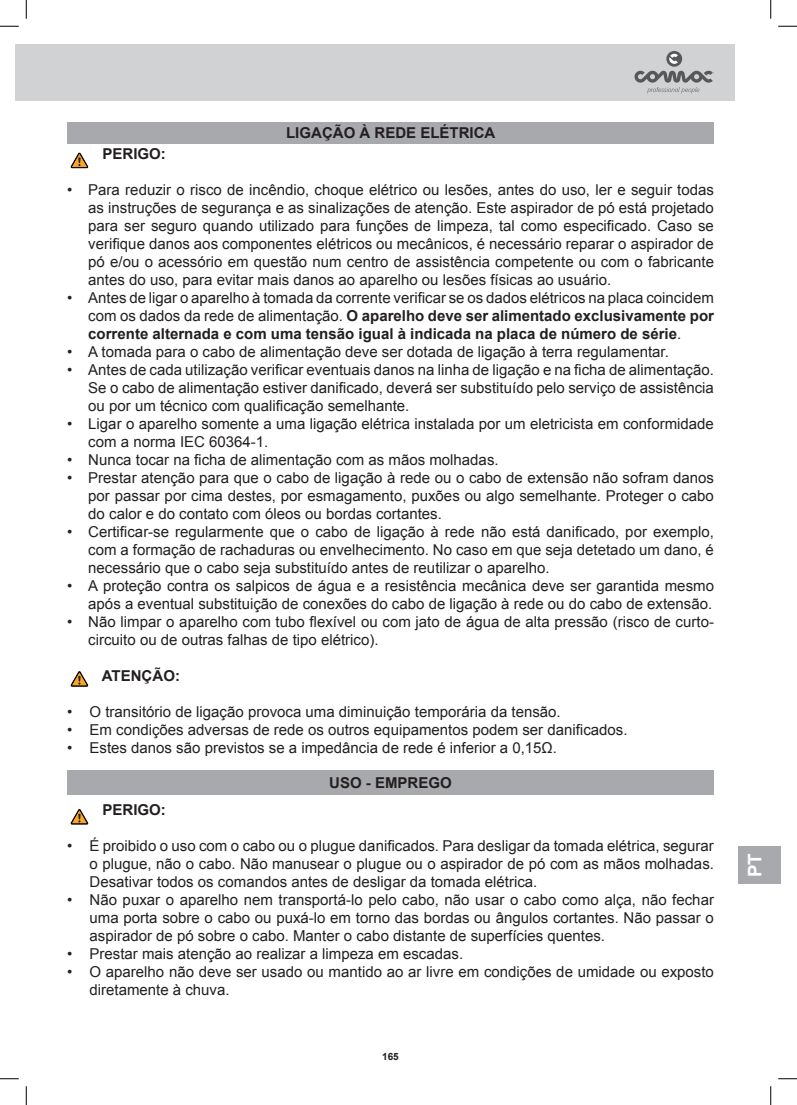
<style>
.page{position:relative;width:797px;height:1105px;background:#fff}
.page>*{position:absolute;margin:0;border:0;box-sizing:border-box;transform-origin:0 0}
.t1{font:700 18.75px "Arial";color:#fff}
.t2{font:15px/18px "Arial";color:#231f20;text-align:justify}
.t3{font:700 15px "Arial";color:#231f20}
.t4{font:700 10px "Arial";color:#231f20}
.s1{font-weight:700}
</style>
<div class="page">
<svg style="left:71px;top:152px;width:18px;height:16px"></svg>
<svg style="left:71px;top:671px;width:18px;height:16px"></svg>
<div style="left:67px;top:122px;width:647px;height:21px;background:#a8a9ad"></div>
<svg style="left:71px;top:809px;width:18px;height:16px"></svg>
<div style="left:67px;top:770px;width:647px;height:25px;background:#a8a9ad"></div>
<div style="left:738px;top:846px;width:43px;height:38px;background:#a8a9ad"></div>
<div style="left:16px;top:44px;width:10px;height:57px;background:#d1d2d4"></div>
<div style="left:27px;top:44px;width:708px;height:57px;background:#d1d2d4"></div>
<svg style="left:666px;top:51px;width:16px;height:16px"></svg>
<svg style="left:669px;top:54px;width:9px;height:10px"></svg>
<svg style="left:634px;top:71px;width:80px;height:22px"></svg>
<svg style="left:0;top:25px;width:19px;height:2px"></svg>
<svg style="left:778px;top:25px;width:19px;height:2px"></svg>
<svg style="left:0;top:1078px;width:19px;height:1px"></svg>
<svg style="left:778px;top:1078px;width:19px;height:1px"></svg>
<svg style="left:25px;top:0;width:2px;height:19px"></svg>
<svg style="left:25px;top:1086px;width:2px;height:19px"></svg>
<svg style="left:770px;top:0;width:1px;height:19px"></svg>
<svg style="left:770px;top:1086px;width:1px;height:19px"></svg>
<p class="t3" style="left:286px;top:123px;width:211px">LIGAÇÃO À REDE ELÉTRICA</p>
<p class="t3" style="left:102px;top:143px;width:65px">PERIGO:</p>
<p class="t2" style="left:88px;top:180px;width:627px;text-indent:-21px">• Para reduzir o risco de incêndio, choque elétrico ou lesões, antes do uso, ler e seguir todas as instruções de segurança e as sinalizações de atenção. Este aspirador de pó está projetado para ser seguro quando utilizado para funções de limpeza, tal como especificado. Caso se verifique danos aos componentes elétricos ou mecânicos, é necessário reparar o aspirador de pó e/ou o acessório em questão num centro de assistência competente ou com o fabricante antes do uso, para evitar mais danos ao aparelho ou lesões físicas ao usuário.</p>
<p class="t2" style="left:88px;top:288px;width:627px;text-indent:-21px">• Antes de ligar o aparelho à tomada da corrente verificar se os dados elétricos na placa coincidem com os dados da rede de alimentação. <span class="s1">O aparelho deve ser alimentado exclusivamente por corrente alternada e com uma tensão igual à indicada na placa de número de série</span>.</p>
<p class="t2" style="left:67px;top:342px;width:603px">• A tomada para o cabo de alimentação deve ser dotada de ligação à terra regulamentar.</p>
<p class="t2" style="left:88px;top:360px;width:627px;text-indent:-21px">• Antes de cada utilização verificar eventuais danos na linha de ligação e na ficha de alimentação.<br>Se o cabo de alimentação estiver danificado, deverá ser substituído pelo serviço de assistência ou por um técnico com qualificação semelhante.</p>
<p class="t2" style="left:88px;top:414px;width:627px;text-indent:-21px">• Ligar o aparelho somente a uma ligação elétrica instalada por um eletricista em conformidade com a norma IEC 60364-1.</p>
<p class="t2" style="left:67px;top:450px;width:433px">• Nunca tocar na ficha de alimentação com as mãos molhadas.</p>
<p class="t2" style="left:88px;top:468px;width:627px;text-indent:-21px">• Prestar atenção para que o cabo de ligação à rede ou o cabo de extensão não sofram danos por passar por cima destes, por esmagamento, puxões ou algo semelhante. Proteger o cabo do calor e do contato com óleos ou bordas cortantes.</p>
<p class="t2" style="left:88px;top:522px;width:627px;text-indent:-21px">• Certificar-se regularmente que o cabo de ligação à rede não está danificado, por exemplo, com a formação de rachaduras ou envelhecimento. No caso em que seja detetado um dano, é necessário que o cabo seja substituído antes de reutilizar o aparelho.</p>
<p class="t2" style="left:67px;top:576px;width:648px;text-align:right">• A proteção contra os salpicos de água e a resistência mecânica deve ser garantida mesmo após a eventual substituição de conexões do cabo de ligação à rede ou do cabo de extensão.</p>
<p class="t2" style="left:88px;top:612px;width:627px;text-indent:-21px">• Não limpar o aparelho com tubo flexível ou com jato de água de alta pressão (risco de curto&shy;circuito ou de outras falhas de tipo elétrico).</p>
<p class="t3" style="left:102px;top:665px;width:80px">ATENÇÃO:</p>
<p class="t2" style="left:67px;top:702px;width:495px">• O transitório de ligação provoca uma diminuição temporária da tensão.</p>
<p class="t2" style="left:67px;top:720px;width:562px">• Em condições adversas de rede os outros equipamentos podem ser danificados.</p>
<p class="t2" style="left:67px;top:738px;width:491px">• Estes danos são previstos se a impedância de rede é inferior a 0,15Ω.</p>
<p class="t3" style="left:329px;top:773px;width:124px">USO - EMPREGO</p>
<p class="t3" style="left:102px;top:800px;width:65px">PERIGO:</p>
<p class="t2" style="left:89px;top:837px;width:626px;text-indent:-22px">• É proibido o uso com o cabo ou o plugue danificados. Para desligar da tomada elétrica, segurar o plugue, não o cabo. Não manusear o plugue ou o aspirador de pó com as mãos molhadas.<br>Desativar todos os comandos antes de desligar da tomada elétrica.</p>
<p class="t2" style="left:89px;top:891px;width:626px;text-indent:-22px">• Não puxar o aparelho nem transportá-lo pelo cabo, não usar o cabo como alça, não fechar uma porta sobre o cabo ou puxá-lo em torno das bordas ou ângulos cortantes. Não passar o aspirador de pó sobre o cabo. Manter o cabo distante de superfícies quentes.</p>
<p class="t2" style="left:67px;top:945px;width:397px">• Prestar mais atenção ao realizar a limpeza em escadas.</p>
<p class="t2" style="left:89px;top:963px;width:626px;text-indent:-22px">• O aparelho não deve ser usado ou mantido ao ar livre em condições de umidade ou exposto diretamente à chuva.</p>
<p class="t4" style="left:382px;top:1050px;width:18px">165</p>
<p class="t1" style="left:742px;top:877px;width:25px;rotate:-90deg">PT</p>
</div>
